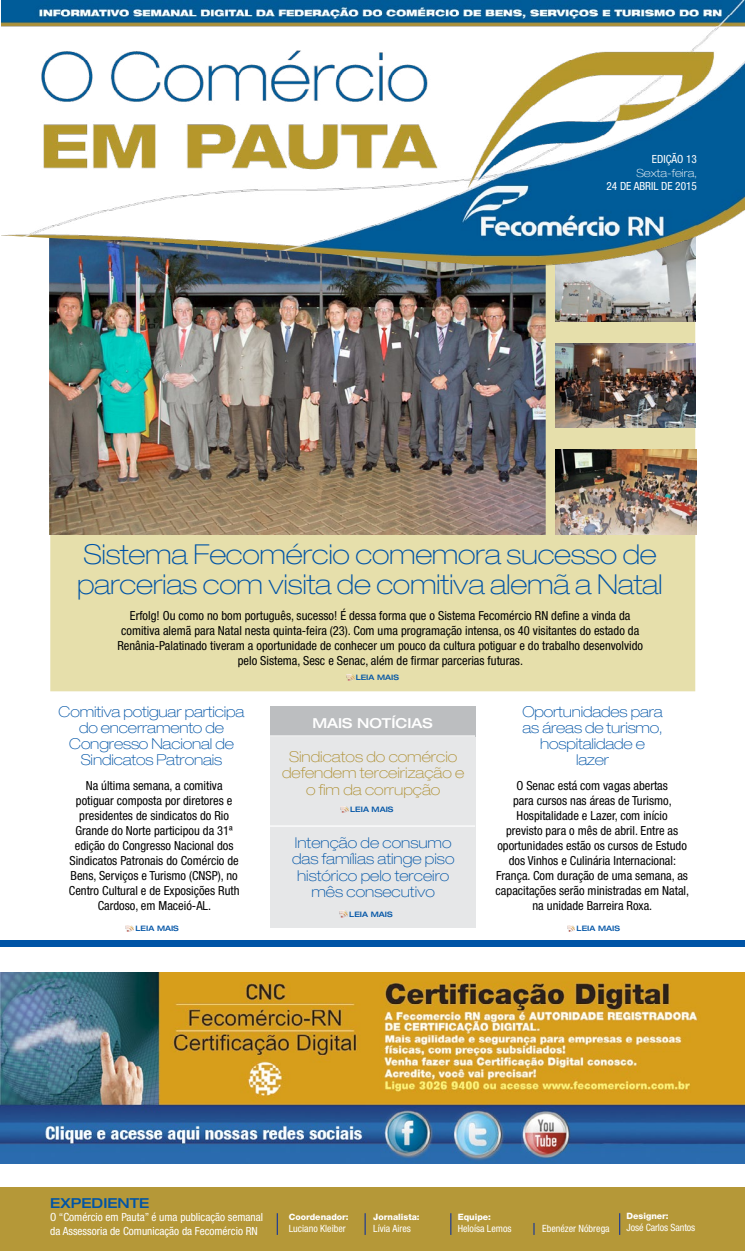
<style>
.page{position:relative;width:745px;height:1251px;background:#fff}
.page>*{position:absolute;margin:0;border:0;box-sizing:border-box;transform-origin:0 0}
.t1{font:100 expanded 27.5px/30px "Helvetica Neue LT Pro";letter-spacing:-.01em;color:#0054a6}
.t2{font:100 expanded 15px/16.2px "Helvetica Neue LT Pro";letter-spacing:-.01em;color:#0054a6;text-align:center}
.t3{font:100 expanded 15px/16.2px "Helvetica Neue LT Pro";color:#af9135;text-align:center}
.t4{font:500 expanded 13.75px "Helvetica Neue LT Pro";color:#fff}
.t5{font:500 expanded 13.75px "Helvetica Neue LT Pro";color:#0054a6}
.t6{font:condensed 12.5px/15px "Helvetica Neue LT Pro";color:#000;text-align:center}
.t7{font:condensed 11.25px/13.5px "Helvetica Neue LT Pro";color:#fff}
.t8{font:100 expanded 11.25px "Helvetica Neue LT Pro";color:#fff}
.t9{font:condensed 10px "Helvetica Neue LT Pro";color:#fff}
.t10{font:800 8.75px "Helvetica Neue LT Pro";color:#fff}
.t11{font:500 expanded 7.5px "Helvetica Neue LT Pro";color:#0054a6}
</style>
<div class="page">
<div style="left:50px;top:284px;width:644px;height:407px;background:#e6dfab"></div>
<img style="left:555px;top:284px;width:139px;height:37px">
<img style="left:49px;top:284px;width:496px;height:251px">
<div style="left:270px;top:706px;width:205px;height:221px;background:#e6e7e8"></div>
<div style="left:270px;top:706px;width:205px;height:31px;background:#bcbec0"></div>
<div style="left:0;top:940px;width:744px;height:7px;background:#0054a6"></div>
<div style="left:1px;top:1187px;width:743px;height:64px;background:#b59838"></div>
<hr style="left:276px;top:1213px;width:2px;height:22px;background:#25408f">
<svg style="left:364px;top:1213px;width:1px;height:22px"></svg>
<svg style="left:450px;top:1213px;width:1px;height:22px"></svg>
<svg style="left:533px;top:1223px;width:1px;height:12px"></svg>
<hr style="left:618px;top:1213px;width:2px;height:22px;background:#25408f">
<img style="left:0;top:972px;width:744px;height:191px">
<hr style="left:270px;top:735px;width:205px;height:2px;background:#fff">
<hr style="left:270px;top:825px;width:205px;height:2px;background:#fff">
<svg style="left:339px;top:911px;width:8px;height:6px"></svg>
<svg style="left:340px;top:806px;width:8px;height:6px"></svg>
<img style="left:1px;top:0;width:743px;height:284px">
<svg style="left:567px;top:925px;width:7px;height:6px"></svg>
<svg style="left:126px;top:925px;width:8px;height:6px"></svg>
<svg style="left:346px;top:674px;width:8px;height:6px"></svg>
<img style="left:555px;top:450px;width:141px;height:85px">
<img style="left:555px;top:343px;width:139px;height:84px">
<p class="t7" style="left:651px;top:153px;width:46px">EDIÇÃO 13</p>
<p class="t8" style="left:636px;top:166px;width:62px">Sexta-feira,</p>
<p class="t7" style="left:606px;top:180px;width:92px">24 de ABRIL de 2015</p>
<h1 class="t1" style="left:77px;top:539px;width:587px">Sistema Fecomércio comemora sucesso de parcerias com visita de comitiva alemã a Natal</h1>
<p class="t6" style="left:117px;top:608px;width:526px">Erfolg! Ou como no bom português, sucesso! É dessa forma que o Sistema Fecomércio RN define a vinda da comitiva alemã para Natal nesta quinta-feira (23). Com uma programação intensa, os 40 visitantes do estado da Renânia-Palatinado tiveram a oportunidade de conhecer um pouco da cultura potiguar e do trabalho desenvolvido pelo Sistema, Sesc e Senac, além de firmar parcerias futuras.</p>
<p class="t2" style="left:59px;top:703px;width:187px">Comitiva potiguar participa do encerramento de<br>Congresso Nacional de<br>Sindicatos Patronais</p>
<p class="t6" style="left:69px;top:777px;width:172px">Na última semana, a comitiva potiguar composta por diretores e presidentes de sindicatos do Rio<br>Grande do Norte participou da 31ª edição do Congresso Nacional dos<br>Sindicatos Patronais do Comércio de<br>Bens, Serviços e Turismo (CNSP), no<br>Centro Cultural e de Exposições Ruth<br>Cardoso, em Maceió-AL.</p>
<p class="t11" style="left:355px;top:673px;width:45px">LEIA MAIS</p>
<p class="t4" style="left:312px;top:714px;width:122px">MAIS NOTÍCIAS</p>
<p class="t3" style="left:282px;top:748px;width:184px">Sindicatos do comércio defendem terceirização e o fim da corrupção</p>
<p class="t2" style="left:292px;top:834px;width:164px">Intenção de consumo das famílias atinge piso histórico pelo terceiro mês consecutivo</p>
<p class="t11" style="left:349px;top:909px;width:45px">LEIA MAIS</p>
<p class="t11" style="left:350px;top:805px;width:45px">LEIA MAIS</p>
<p class="t2" style="left:522px;top:703px;width:142px">Oportunidades para as áreas de turismo, hospitalidade e lazer</p>
<p class="t6" style="left:495px;top:777px;width:195px">O Senac está com vagas abertas<br>para cursos nas áreas de Turismo, Hospitalidade e Lazer, com início<br>previsto para o mês de abril. Entre as oportunidades estão os cursos de Estudo dos Vinhos e Culinária Internacional:<br>França. Com duração de uma semana, as capacitações serão ministradas em Natal, na unidade Barreira Roxa.</p>
<p class="t11" style="left:135px;top:924px;width:45px">LEIA MAIS</p>
<p class="t11" style="left:576px;top:924px;width:45px">LEIA MAIS</p>
<p class="t5" style="left:50px;top:1194px;width:101px">EXPEDIENTE</p>
<p class="t7" style="left:50px;top:1210px;width:214px">O “Comércio em Pauta” é uma publicação semanal da Assessoria de Comunicação da Fecomércio RN</p>
<p class="t10" style="left:289px;top:1212px;width:61px">Coordenador:</p>
<p class="t9" style="left:289px;top:1223px;width:58px">Luciano Kleiber</p>
<p class="t10" style="left:373px;top:1212px;width:48px">Jornalista:</p>
<p class="t9" style="left:373px;top:1223px;width:39px">Lívia Aires</p>
<p class="t10" style="left:457px;top:1212px;width:35px">Equipe:</p>
<p class="t9" style="left:457px;top:1223px;width:55px">Heloísa Lemos</p>
<p class="t9" style="left:541px;top:1223px;width:69px">Ebenézer Nóbrega</p>
<p class="t10" style="left:626px;top:1211px;width:44px">Designer:</p>
<p class="t9" style="left:626px;top:1222px;width:70px">José Carlos Santos</p>
</div>
